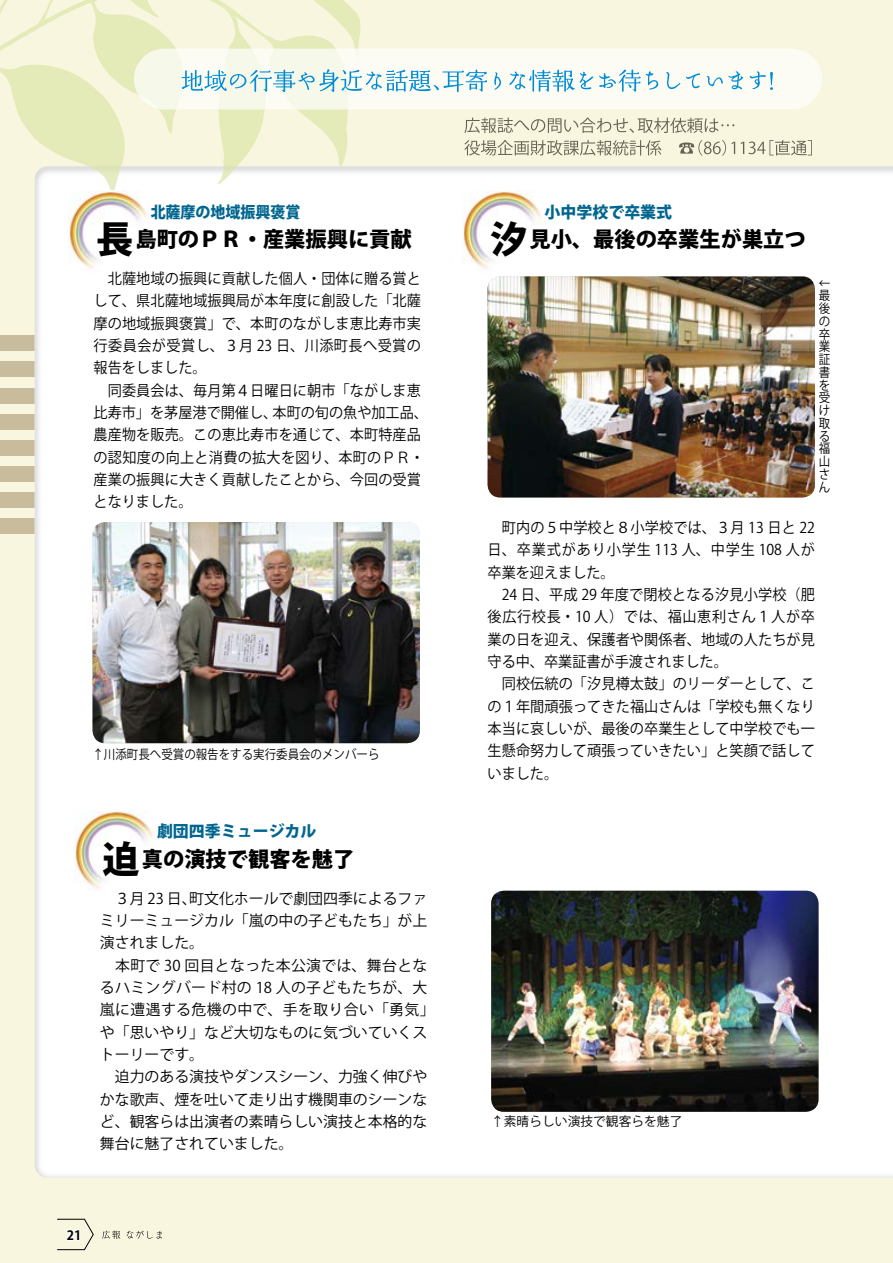
<style>
.page{position:relative;width:893px;height:1263px;background:#f8f6de}
.page>*{position:absolute;margin:0;border:0;box-sizing:border-box;transform-origin:0 0}
.t1{font:800 21.3px "Koz Go Pro";color:#000}
.t2{font:800 15.9px "Koz Go Pro";color:#00668f}
.t3{font:800 15.9px "Koz Go Pro";color:#00668f;scale:.94 1}
.t4{font:14.85px/22.4px "Koz Go Pro";letter-spacing:.01em;color:#000;scale:.95 1}
.t5{font:14.85px/22.4px "Koz Go Pro";letter-spacing:.01em;color:#000}
.t6{font:12.75px/12.8px "Koz Go Pro";color:#000;text-align:justify;scale:.9 1}
.t7{font:12.75px "Koz Go Pro";color:#000}
.t8{font:700 12.75px "Koz Go Pro";color:#000}
.s1{font-size:37.2px}
</style>
<div class="page">
<div style="left:0;top:336px;width:893px;height:15px;background:#c9bc9c"></div>
<div style="left:0;top:362px;width:893px;height:15px;background:#c9bc9c"></div>
<div style="left:0;top:388px;width:893px;height:15px;background:#c9bc9c"></div>
<div style="left:0;top:414px;width:893px;height:15px;background:#c9bc9c"></div>
<div style="left:0;top:440px;width:893px;height:15px;background:#c9bc9c"></div>
<div style="left:0;top:466px;width:893px;height:15px;background:#c9bc9c"></div>
<div style="left:0;top:492px;width:893px;height:15px;background:#c9bc9c"></div>
<div style="left:0;top:518px;width:893px;height:15px;background:#c9bc9c"></div>
<div style="left:35px;top:166px;width:858px;height:1012px;background:#fff"></div>
<svg style="left:0;top:0;width:812px;height:201px"></svg>
<img style="left:488px;top:276px;width:327px;height:221px">
<img style="left:74px;top:810px;width:86px;height:85px">
<img style="left:93px;top:522px;width:327px;height:221px">
<img style="left:68px;top:190px;width:85px;height:86px">
<img style="left:462px;top:190px;width:85px;height:86px">
<img style="left:491px;top:891px;width:328px;height:221px">
<svg style="left:57px;top:1219px;width:37px;height:31px"></svg>
<svg style="left:102px;top:1231px;width:18px;height:8px"></svg>
<svg style="left:127px;top:1231px;width:35px;height:7px"></svg>
<p class="t3" style="left:151px;top:201px;width:161px">北薩摩の地域振興褒賞</p>
<h1 class="t1" style="left:96px;top:226px;width:317px"><span class="s1">長</span>島町のＰＲ・産業振興に貢献</h1>
<p class="t4" style="left:94px;top:268px;width:354px">　北薩地域の振興に貢献した個人・団体に贈る賞として、県北薩地域振興局が本年度に創設した「北薩摩の地域振興褒賞」で、本町のながしま恵比寿市実行委員会が受賞し、３月 23 日、川添町長へ受賞の報告をしました。<br>　同委員会は、毎月第４日曜日に朝市「ながしま恵比寿市」を茅屋港で開催し、本町の旬の魚や加工品、農産物を販売。この恵比寿市を通じて、本町特産品の認知度の向上と消費の拡大を図り、本町のＰＲ・産業の振興に大きく貢献したことから、今回の受賞となりました。</p>
<p class="t6" style="left:93px;top:748px;width:320px">↑川添町長へ受賞の報告をする実行委員会のメンバーら</p>
<p class="t2" style="left:157px;top:821px;width:161px">劇団四季ミュージカル</p>
<h1 class="t1" style="left:102px;top:845px;width:253px"><span class="s1">迫</span>真の演技で観客を魅了</h1>
<p class="t5" style="left:100px;top:887px;width:336px">　３月 23 日、町文化ホールで劇団四季によるファミリーミュージカル「嵐の中の子どもたち」が上演されました。<br>　本町で 30 回目となった本公演では、舞台となるハミングバード村の 18 人の子どもたちが、大嵐に遭遇する危機の中で、手を取り合い「勇気」や「思いやり」など大切なものに気づいていくストーリーです。<br>　迫力のある演技やダンスシーン、力強く伸びやかな歌声、煙を吐いて走り出す機関車のシーンなど、観客らは出演者の素晴らしい演技と本格的な舞台に魅了されていました。</p>
<p class="t8" style="left:67px;top:1227px;width:16px">21</p>
<p class="t2" style="left:545px;top:201px;width:129px">小中学校で卒業式</p>
<h1 class="t1" style="left:490px;top:226px;width:317px"><span class="s1">汐</span>見小、最後の卒業生が巣立つ</h1>
<p class="t6" style="left:819px;top:277px;width:14px">↓最後の卒業証書を受け取る福山さん</p>
<p class="t4" style="left:488px;top:517px;width:346px">　町内の５中学校と８小学校では、３月 13 日と 22日、卒業式があり小学生 113 人、中学生 108 人が卒業を迎えました。<br>　24 日、平成 29 年度で閉校となる汐見小学校（肥後広行校長・10 人）では、福山恵利さん１人が卒業の日を迎え、保護者や関係者、地域の人たちが見守る中、卒業証書が手渡されました。<br>　同校伝統の「汐見樽太鼓」のリーダーとして、この１年間頑張ってきた福山さんは「学校も無くなり本当に哀しいが、最後の卒業生として中学校でも一生懸命努力して頑張っていきたい」と笑顔で話していました。</p>
<p class="t7" style="left:491px;top:1113px;width:193px">↑素晴らしい演技で観客らを魅了</p>
</div>
